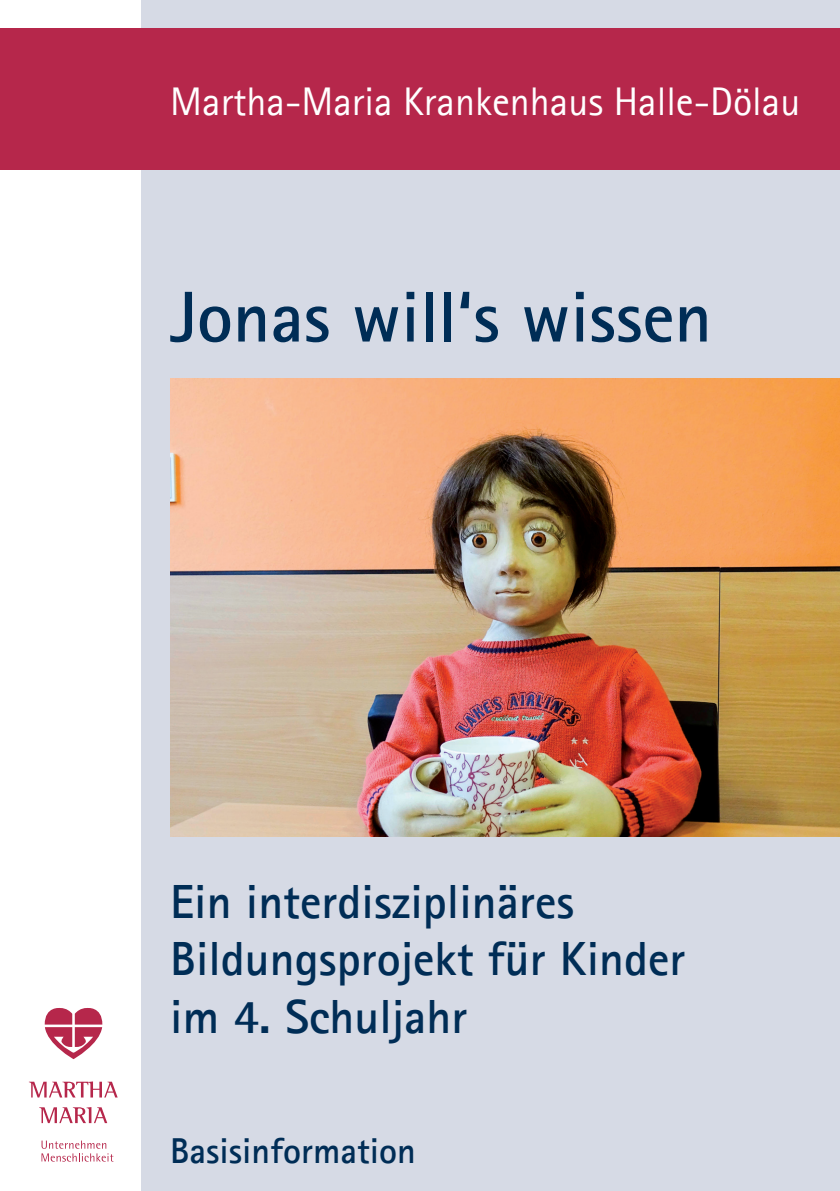
<style>
.page{position:relative;width:840px;height:1191px;background:#fff}
.page>*{position:absolute;margin:0;border:0;box-sizing:border-box;transform-origin:0 0}
.t1{font:700 72px "Agfa Rotis Sans Serif";color:#002d56}
.t2{font:700 48px "Agfa Rotis Sans Serif";color:#002d56}
.t3{font:40px "Agfa Rotis Sans Serif";color:#fff}
.t4{font:700 36px "Agfa Rotis Sans Serif";color:#002d56}
</style>
<div class="page">
<div style="left:142px;top:0;width:697px;height:1191px;background:#d6dae5"></div>
<div style="left:0;top:28px;width:839px;height:142px;background:#b6274b"></div>
<svg style="left:29px;top:1081px;width:89px;height:16px"></svg>
<svg style="left:39px;top:1107px;width:68px;height:16px"></svg>
<svg style="left:41px;top:1140px;width:72px;height:21px"></svg>
<svg style="left:45px;top:1008px;width:57px;height:51px"></svg>
<img style="left:170px;top:378px;width:669px;height:458px">
<p class="t3" style="left:170px;top:77px;width:631px">Martha-Maria Krankenhaus Halle-Dölau</p>
<p class="t1" style="left:170px;top:271px;width:543px">Jonas will‘s wissen</p>
<p class="t2" style="left:170px;top:871px;width:405px">Ein interdisziplinäres</p>
<p class="t2" style="left:170px;top:928px;width:516px">Bildungsprojekt für Kinder</p>
<p class="t2" style="left:170px;top:986px;width:298px">im 4. Schuljahr</p>
<p class="t4" style="left:170px;top:1127px;width:247px">Basisinformation</p>
</div>
